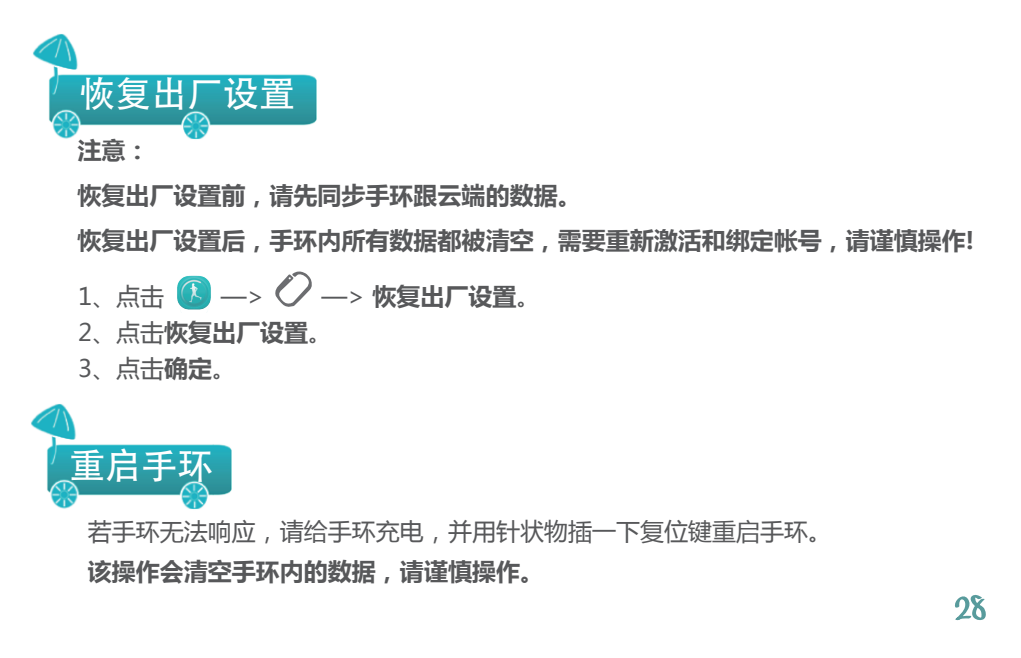
<style>
.page{position:relative;width:1021px;height:658px;background:#fff}
.page>*{position:absolute;margin:0;border:0;box-sizing:border-box;transform-origin:0 0}
.t1{font:36px "FZKATJW GB1 0 G Bpc EUC H";color:#fff}
.t2{font:700 24px/36px "Microsoft Ya Hei";color:#57585a}
.t3{font:24px "Microsoft Ya Hei";color:#57585a}
.s1{font-weight:400}
</style>
<div class="page">
<img style="left:31px;top:404px;width:200px;height:106px">
<img style="left:33px;top:34px;width:284px;height:106px">
<img style="left:177px;top:275px;width:34px;height:35px">
<svg style="left:275px;top:271px;width:37px;height:36px"></svg>
<svg style="left:955px;top:594px;width:31px;height:27px"></svg>
<h1 class="t1" style="left:79px;top:72px;width:217px">恢复出厂设置</h1>
<p class="t2" style="left:77px;top:127px;width:898px;line-height:45.2px">注意：<br>恢复出厂设置前，请先同步手环跟云端的数据。<br>恢复出厂设置后，手环内所有数据都被清空，需要重新激活和绑定帐号，请谨慎操作!</p>
<p class="t2" style="left:78px;top:277px;width:464px;text-indent:243px"><span class="s1">—&gt;</span> 恢复出厂设置<span class="s1">。<br>2、点击</span>恢复出厂设置<span class="s1">。<br>3、点击</span>确定<span class="s1">。</span></p>
<p class="t3" style="left:78px;top:280px;width:88px">1、点击</p>
<p class="t3" style="left:221px;top:280px;width:45px">—&gt;</p>
<h1 class="t1" style="left:69px;top:444px;width:145px">重启手环</h1>
<p class="t3" style="left:88px;top:514px;width:745px">若手环无法响应，请给手环充电，并用针状物插一下复位键重启手环。</p>
<p class="t2" style="left:88px;top:552px;width:457px">该操作会清空手环内的数据，请谨慎操作。</p>
</div>
